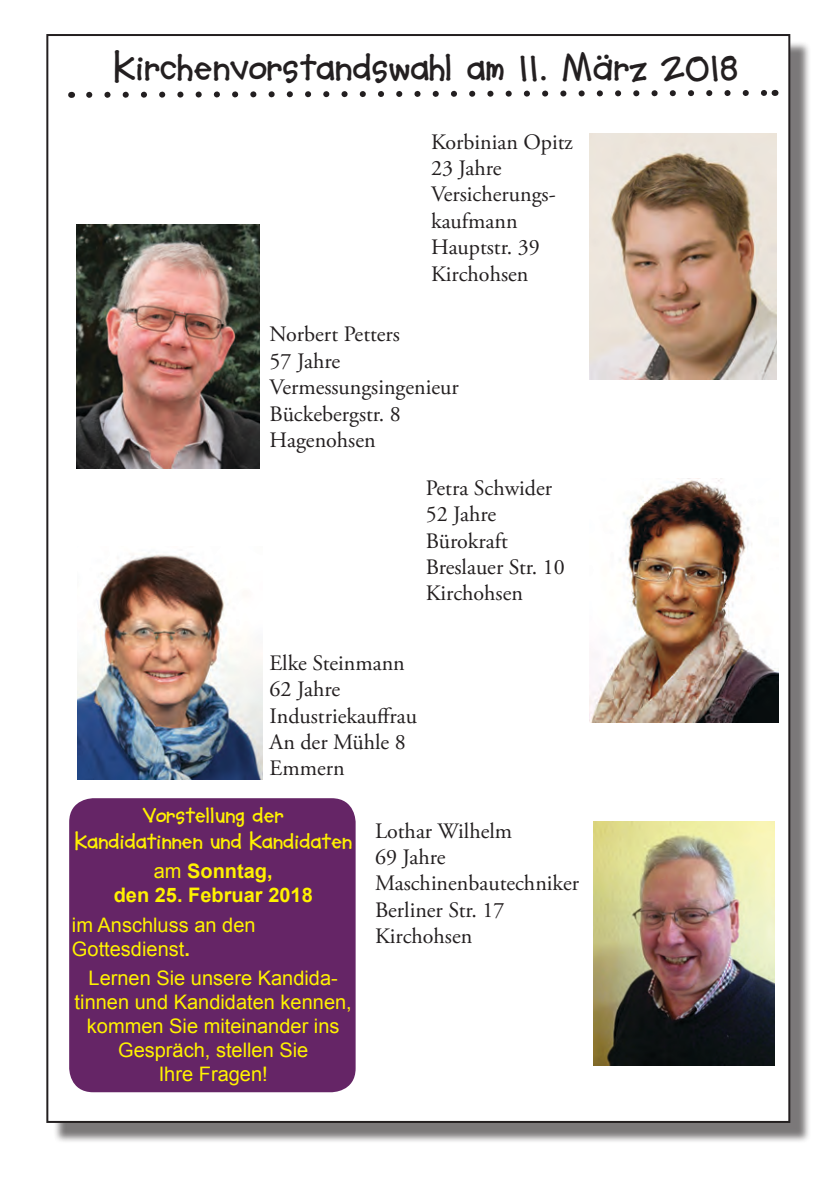
<style>
.page{position:relative;width:840px;height:1191px;background:#fff}
.page>*{position:absolute;margin:0;border:0;box-sizing:border-box;transform-origin:0 0}
.t1{font:700 38px "Soup Bone";color:#231f20}
.t2{font:22px "Adobe Garamond Pro";color:#231f20}
.t3{font:700 22px "Soup Bone";color:#fff200}
.t4{font:20px/24px "Arial";color:#fff200;text-align:center}
.t5{font:700 20px "Arial";color:#fff200}
.s1{font-weight:400}
.s2{font-weight:700}
</style>
<div class="page">
<div style="left:54px;top:42px;width:756px;height:1101px;background:#231f20;opacity:.6"></div>
<div style="left:47px;top:35px;width:741px;height:1087px;background:#fff"></div>
<img style="left:589px;top:133px;width:187px;height:247px">
<img style="left:78px;top:554px;width:185px;height:225px">
<svg style="left:86px;top:89px;width:689px;height:9px"></svg>
<img style="left:589px;top:480px;width:188px;height:242px">
<img style="left:76px;top:225px;width:183px;height:244px">
<img style="left:593px;top:821px;width:181px;height:244px">
<div style="left:69px;top:798px;width:286px;height:294px;background:#652566;border-radius:24px"></div>
<p class="t1" style="left:113px;top:48px;width:626px">Kirchenvorstandswahl am 11. März 2018</p>
<p class="t2" style="left:431px;top:128px;width:143px">Korbinian Opitz</p>
<p class="t2" style="left:431px;top:155px;width:72px">23 Jahre</p>
<p class="t2" style="left:431px;top:181px;width:126px">Versicherungs-</p>
<p class="t2" style="left:431px;top:208px;width:88px">kaufmann</p>
<p class="t2" style="left:431px;top:234px;width:110px">Hauptstr. 39</p>
<p class="t2" style="left:431px;top:260px;width:99px">Kirchohsen</p>
<p class="t2" style="left:269px;top:321px;width:132px">Norbert Petters</p>
<p class="t2" style="left:269px;top:347px;width:72px">57 Jahre</p>
<p class="t2" style="left:269px;top:374px;width:190px">Vermessungsingenieur</p>
<p class="t2" style="left:269px;top:400px;width:133px">Bückebergstr. 8</p>
<p class="t2" style="left:269px;top:427px;width:107px">Hagenohsen</p>
<p class="t2" style="left:425px;top:474px;width:128px">Petra Schwider</p>
<p class="t2" style="left:425px;top:501px;width:72px">52 Jahre</p>
<p class="t2" style="left:425px;top:527px;width:84px">Bürokraft</p>
<p class="t2" style="left:425px;top:554px;width:141px">Breslauer Str. 10</p>
<p class="t2" style="left:425px;top:580px;width:99px">Kirchohsen</p>
<p class="t2" style="left:269px;top:649px;width:137px">Elke Steinmann</p>
<p class="t2" style="left:269px;top:676px;width:72px">62 Jahre</p>
<p class="t2" style="left:269px;top:702px;width:149px">Industriekauffrau</p>
<p class="t2" style="left:269px;top:729px;width:137px">An der Mühle 8</p>
<p class="t2" style="left:269px;top:755px;width:76px">Emmern</p>
<p class="t3" style="left:143px;top:803px;width:142px">Vorstellung der</p>
<p class="t3" style="left:74px;top:830px;width:279px">Kandidatinnen und Kandidaten</p>
<p class="t5" style="left:154px;top:857px;width:120px"><span class="s1">am</span> Sonntag,</p>
<p class="t5" style="left:114px;top:881px;width:200px">den 25. Februar 2018</p>
<p class="t4" style="left:72px;top:912px;width:185px">im Anschluss an den</p>
<p class="t4" style="left:72px;top:936px;width:119px">Gottesdienst<span class="s2">.</span></p>
<p class="t4" style="left:75px;top:966px;width:278px">Lernen Sie unsere Kandida&shy;tinnen und Kandidaten kennen, kommen Sie miteinander ins<br>Gespräch, stellen Sie</p>
<p class="t4" style="left:159px;top:1062px;width:110px">Ihre Fragen!</p>
<p class="t2" style="left:375px;top:817px;width:139px">Lothar Wilhelm</p>
<p class="t2" style="left:375px;top:843px;width:72px">69 Jahre</p>
<p class="t2" style="left:375px;top:870px;width:205px">Maschinenbautechniker</p>
<p class="t2" style="left:375px;top:896px;width:131px">Berliner Str. 17</p>
<p class="t2" style="left:375px;top:923px;width:99px">Kirchohsen</p>
</div>
